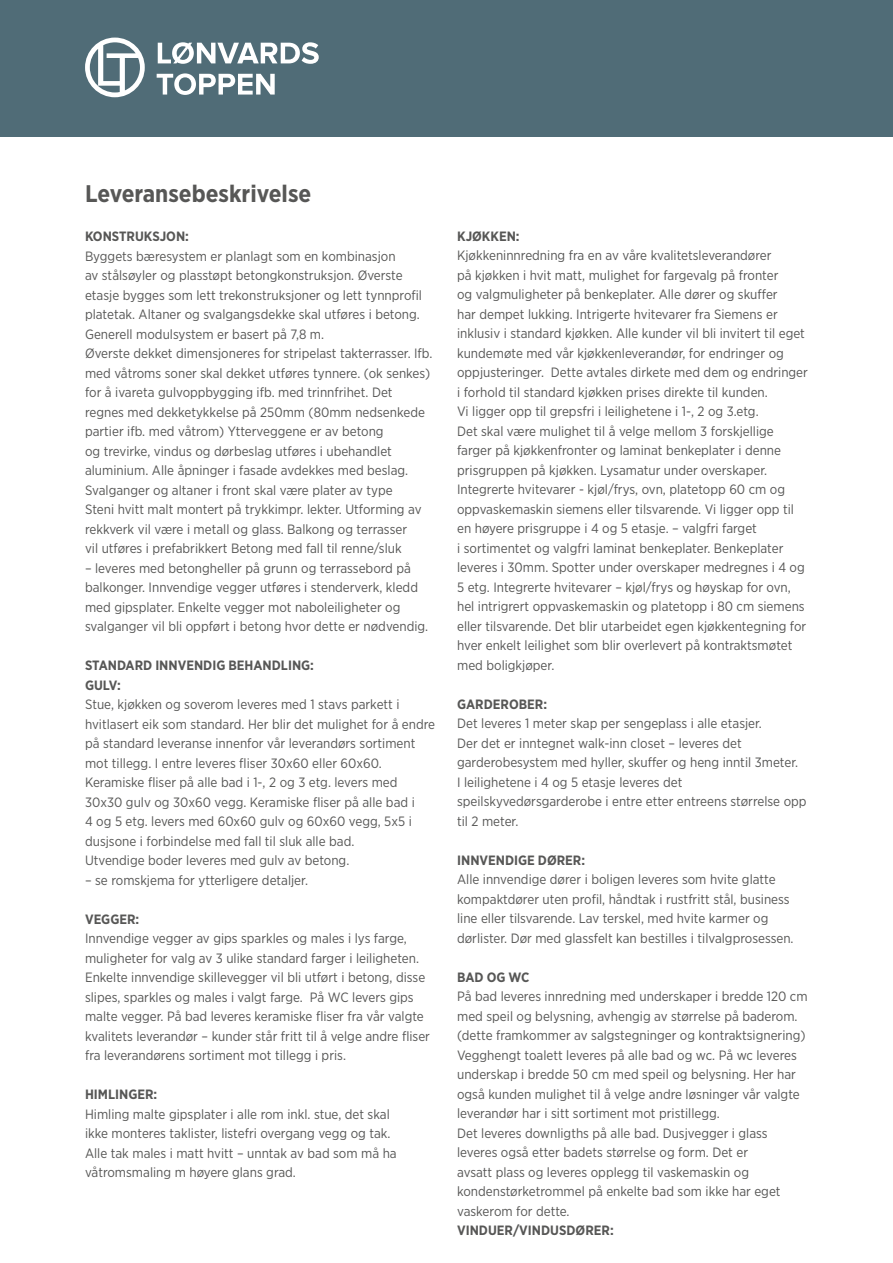
<style>
.page{position:relative;width:893px;height:1263px;background:#fff}
.page>*{position:absolute;margin:0;border:0;box-sizing:border-box;transform-origin:0 0}
.t1{font:700 24px "Gotham Narrow";color:#575756}
.t2{font:13.5px/19.5px "Gotham Narrow";color:#575756}
.t3{font:700 13.5px/19.5px "Gotham Narrow";color:#575756}
</style>
<div class="page">
<div style="left:0;top:0;width:893px;height:136px;background:#506c77"></div>
<svg style="left:158px;top:42px;width:161px;height:22px"></svg>
<svg style="left:157px;top:73px;width:118px;height:22px"></svg>
<svg style="left:85px;top:38px;width:60px;height:59px"></svg>
<h1 class="t1" style="left:85px;top:178px;width:228px">Leveransebeskrivelse</h1>
<p class="t3" style="left:85px;top:227px;width:105px">KONSTRUKSJON:</p>
<p class="t2" style="left:85px;top:246px;width:349px">Byggets bæresystem er planlagt som en kombinasjon<br>av stålsøyler og plasstøpt betongkonstruksjon. Øverste etasje bygges som lett trekonstruksjoner og lett tynnprofil platetak. Altaner og svalgangsdekke skal utføres i betong.<br>Generell modulsystem er basert på 7,8 m.<br>Øverste dekket dimensjoneres for stripelast takterrasser. Ifb. med våtroms soner skal dekket utføres tynnere. (ok senkes) for å ivareta gulvoppbygging ifb. med trinnfrihet. Det regnes med dekketykkelse på 250mm (80mm nedsenkede partier ifb. med våtrom) Ytterveggene er av betong<br>og trevirke, vindus og dørbeslag utføres i ubehandlet aluminium. Alle åpninger i fasade avdekkes med beslag.<br>Svalganger og altaner i front skal være plater av type<br>Steni hvitt malt montert på trykkimpr. lekter. Utforming av rekkverk vil være i metall og glass. Balkong og terrasser<br>vil utføres i prefabrikkert Betong med fall til renne/sluk</p>
<p class="t2" style="left:85px;top:558px;width:345px">– leveres med betongheller på grunn og terrassebord på balkonger. Innvendige vegger utføres i stenderverk, kledd med gipsplater. Enkelte vegger mot naboleiligheter og svalganger vil bli oppført i betong hvor dette er nødvendig.</p>
<p class="t3" style="left:85px;top:655px;width:230px">STANDARD INNVENDIG BEHANDLING:<br>GULV:</p>
<p class="t2" style="left:85px;top:694px;width:352px">Stue, kjøkken og soverom leveres med 1 stavs parkett i hvitlasert eik som standard. Her blir det mulighet for å endre på standard leveranse innenfor vår leverandørs sortiment mot tillegg. I entre leveres fliser 30x60 eller 60x60.<br>Keramiske fliser på alle bad i 1-, 2 og 3 etg. levers med 30x30 gulv og 30x60 vegg. Keramiske fliser på alle bad i<br>4 og 5 etg. levers med 60x60 gulv og 60x60 vegg, 5x5 i dusjsone i forbindelse med fall til sluk alle bad.<br>Utvendige boder leveres med gulv av betong.</p>
<p class="t2" style="left:85px;top:870px;width:224px">– se romskjema for ytterligere detaljer.</p>
<p class="t3" style="left:85px;top:909px;width:56px">VEGGER:</p>
<p class="t2" style="left:85px;top:928px;width:346px">Innvendige vegger av gips sparkles og males i lys farge, muligheter for valg av 3 ulike standard farger i leiligheten.<br>Enkelte innvendige skillevegger vil bli utført i betong, disse slipes, sparkles og males i valgt farge. På WC levers gips malte vegger. På bad leveres keramiske fliser fra vår valgte kvalitets leverandør – kunder står fritt til å velge andre fliser fra leverandørens sortiment mot tillegg i pris.</p>
<p class="t3" style="left:85px;top:1084px;width:74px">HIMLINGER:</p>
<p class="t2" style="left:85px;top:1104px;width:313px">Himling malte gipsplater i alle rom inkl. stue, det skal ikke monteres taklister, listefri overgang vegg og tak.<br>Alle tak males i matt hvitt – unntak av bad som må ha våtromsmaling m høyere glans grad.</p>
<p class="t3" style="left:457px;top:226px;width:64px">KJØKKEN:</p>
<p class="t2" style="left:457px;top:246px;width:352px">Kjøkkeninnredning fra en av våre kvalitetsleverandører<br>på kjøkken i hvit matt, mulighet for fargevalg på fronter<br>og valgmuligheter på benkeplater. Alle dører og skuffer<br>har dempet lukking. Intrigerte hvitevarer fra Siemens er inklusiv i standard kjøkken. Alle kunder vil bli invitert til eget kundemøte med vår kjøkkenleverandør, for endringer og oppjusteringer. Dette avtales dirkete med dem og endringer i forhold til standard kjøkken prises direkte til kunden.<br>Vi ligger opp til grepsfri i leilighetene i 1-, 2 og 3.etg.<br>Det skal være mulighet til å velge mellom 3 forskjellige farger på kjøkkenfronter og laminat benkeplater i denne prisgruppen på kjøkken. Lysamatur under overskaper.<br>Integrerte hvitevarer - kjøl/frys, ovn, platetopp 60 cm og oppvaskemaskin siemens eller tilsvarende. Vi ligger opp til en høyere prisgruppe i 4 og 5 etasje. – valgfri farget<br>i sortimentet og valgfri laminat benkeplater. Benkeplater leveres i 30mm. Spotter under overskaper medregnes i 4 og 5 etg. Integrerte hvitevarer – kjøl/frys og høyskap for ovn, hel intrigrert oppvaskemaskin og platetopp i 80 cm siemens eller tilsvarende. Det blir utarbeidet egen kjøkkentegning for hver enkelt leilighet som blir overlevert på kontraktsmøtet med boligkjøper.</p>
<p class="t3" style="left:457px;top:694px;width:91px">GARDEROBER:</p>
<p class="t2" style="left:457px;top:713px;width:351px">Det leveres 1 meter skap per sengeplass i alle etasjer.<br>Der det er inntegnet walk-inn closet – leveres det garderobesystem med hyller, skuffer og heng inntil 3meter.<br>I leilighetene i 4 og 5 etasje leveres det speilskyvedørsgarderobe i entre etter entreens størrelse opp til 2 meter.</p>
<p class="t3" style="left:457px;top:850px;width:130px">INNVENDIGE DØRER:</p>
<p class="t2" style="left:457px;top:869px;width:338px">Alle innvendige dører i boligen leveres som hvite glatte kompaktdører uten profil, håndtak i rustfritt stål, business line eller tilsvarende. Lav terskel, med hvite karmer og dørlister. Dør med glassfelt kan bestilles i tilvalgprosessen.</p>
<p class="t3" style="left:457px;top:967px;width:74px">BAD OG WC</p>
<p class="t2" style="left:457px;top:986px;width:352px">På bad leveres innredning med underskaper i bredde 120 cm med speil og belysning, avhengig av størrelse på baderom. (dette framkommer av salgstegninger og kontraktsignering)<br>Vegghengt toalett leveres på alle bad og wc. På wc leveres underskap i bredde 50 cm med speil og belysning. Her har også kunden mulighet til å velge andre løsninger vår valgte leverandør har i sitt sortiment mot pristillegg.<br>Det leveres downligths på alle bad. Dusjvegger i glass leveres også etter badets størrelse og form. Det er<br>avsatt plass og leveres opplegg til vaskemaskin og kondenstørketrommel på enkelte bad som ikke har eget vaskerom for dette.</p>
<p class="t3" style="left:457px;top:1220px;width:158px">VINDUER/VINDUSDØRER:</p>
</div>
